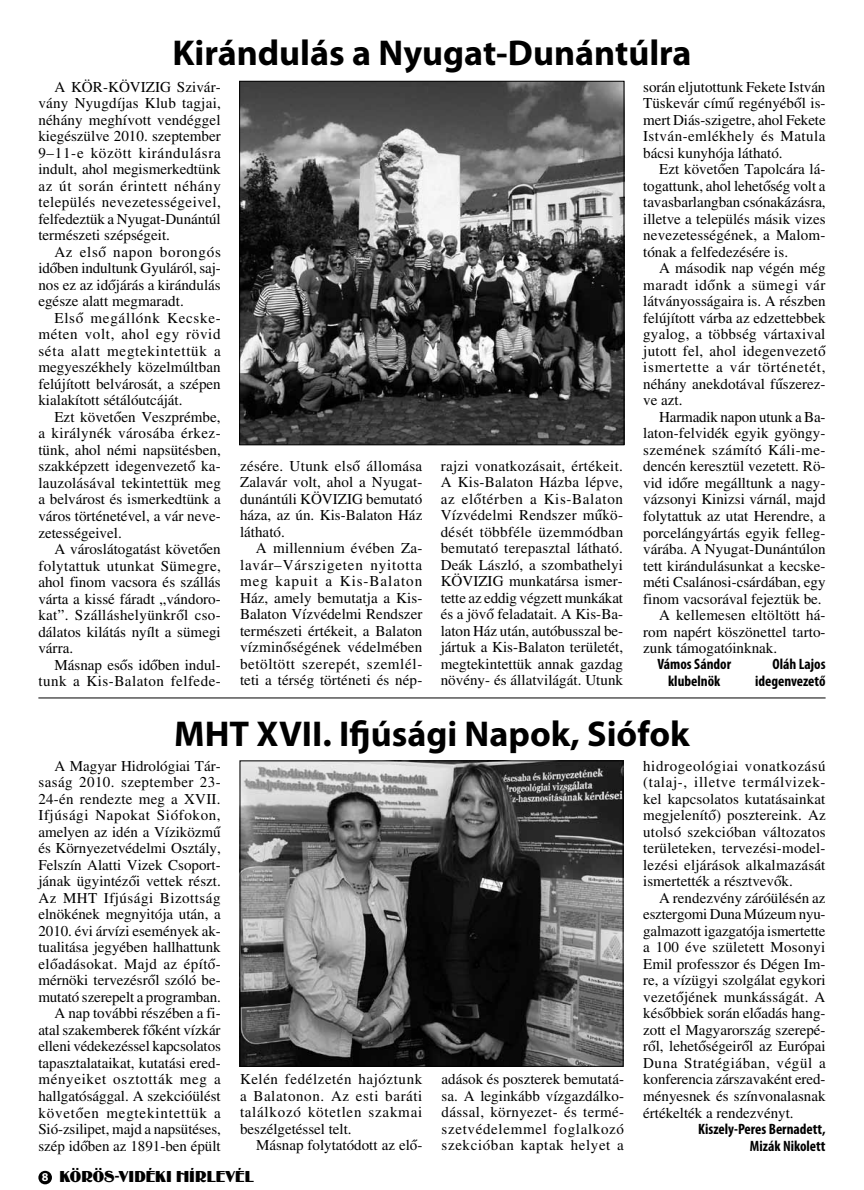
<style>
.page{position:relative;width:864px;height:1190px;background:#fff}
.page>*{position:absolute;margin:0;border:0;box-sizing:border-box;transform-origin:0 0}
.t1{font:700 36px "Myriad Pro";color:#000}
.t2{font:16.5px "Binner";letter-spacing:.005em;color:#000}
.t3{font:15.15px/16.5px "H Times";color:#000;text-align:justify}
.t4{font:15.15px "H Times";letter-spacing:.03em;color:#000}
.t5{font:15px/16.5px "H Times";color:#000;text-align:justify}
.t6{font:700 condensed 15px/16.5px "Myriad Pro";color:#000;text-align:right}
.s1{font-family:"Myriad Pro";font-weight:700;font-size:12px;color:#fff}
</style>
<div class="page">
<div style="left:38px;top:1170px;width:14px;height:14px;background:#000;border-radius:50%"></div>
<img style="left:241px;top:83px;width:381px;height:360px">
<div style="left:239px;top:81px;width:385px;height:364px;border:1px solid #000"></div>
<img style="left:241px;top:762px;width:380px;height:302px">
<div style="left:239px;top:760px;width:384px;height:306px;border:1px solid #000"></div>
<hr style="left:38px;top:697px;width:787px;height:1px;background:#000">
<h1 class="t1" style="left:172px;top:30px;width:520px">Kirándulás a Nyugat-Dunántúlra</h1>
<p class="t3" style="left:38px;top:79px;width:184px;text-indent:16px">A KÖR-KÖVIZIG Szivár&shy;vány Nyugdíjas Klub tagjai, néhány meghívott vendéggel kiegészülve 2010. szeptember 9–11-e között kirándulásra indult, ahol megismerkedtünk az út során érintett néhány település nevezetességeivel, felfedeztük a Nyugat-Dunántúl természeti szépségeit.</p>
<p class="t3" style="left:38px;top:244px;width:184px;text-indent:16px">Az első napon borongós időben indultunk Gyuláról, saj&shy;nos ez az időjárás a kirándulás egésze alatt megmaradt.</p>
<p class="t3" style="left:38px;top:310px;width:184px;text-indent:16px">Első megállónk Kecske&shy;méten volt, ahol egy rövid séta alatt megtekintettük a megyeszékhely közelmúltban felújított belvárosát, a szépen kialakított sétálóutcáját.</p>
<p class="t3" style="left:38px;top:409px;width:184px;text-indent:16px">Ezt követően Veszprémbe, a királynék városába érkez&shy;tünk, ahol némi napsütésben, szakképzett idegenvezető ka&shy;lauzolásával tekintettük meg a belvárost és ismerkedtünk a város történetével, a vár neve&shy;zetességeivel.</p>
<p class="t3" style="left:38px;top:541px;width:184px;text-indent:16px">A városlátogatást követően folytattuk utunkat Sümegre, ahol finom vacsora és szállás várta a kissé fáradt „vándoro&shy;kat”. Szálláshelyünkről cso&shy;dálatos kilátás nyílt a sümegi várra.</p>
<p class="t3" style="left:38px;top:657px;width:184px;text-align:right">Másnap esős időben indul&shy;tunk a Kis-Balaton felfede-</p>
<p class="t3" style="left:643px;top:79px;width:184px">során eljutottunk Fekete István Tüskevár című regényéből is&shy;mert Diás-szigetre, ahol Fekete István-emlékhely és Matula bácsi kunyhója látható.</p>
<p class="t3" style="left:643px;top:161px;width:184px;text-indent:16px">Ezt követően Tapolcára lá&shy;togattunk, ahol lehetőség volt a tavasbarlangban csónakázásra, illetve a település másik vizes nevezetességének, a Malom&shy;tónak a felfedezésére is.</p>
<p class="t3" style="left:643px;top:260px;width:184px;text-indent:16px">A második nap végén még maradt időnk a sümegi vár látványosságaira is. A részben felújított várba az edzettebbek gyalog, a többség vártaxival jutott fel, ahol idegenvezető ismertette a vár történetét, néhány anekdotával fűszerez&shy;ve azt.</p>
<p class="t3" style="left:659px;top:409px;width:168px">Harmadik napon utunk a Ba-</p>
<p class="t3" style="left:643px;top:425px;width:184px">laton-felvidék egyik gyöngy-</p>
<p class="t4" style="left:643px;top:441px;width:184px">szemének számító Káli-me-</p>
<p class="t3" style="left:643px;top:458px;width:184px">dencén keresztül vezetett. Rö-</p>
<p class="t3" style="left:643px;top:475px;width:184px">vid időre megálltunk a nagy-</p>
<p class="t3" style="left:643px;top:491px;width:184px">vázsonyi Kinizsi várnál, majd</p>
<p class="t3" style="left:643px;top:508px;width:184px">folytattuk az utat Herendre, a</p>
<p class="t3" style="left:643px;top:525px;width:184px">porcelángyártás egyik felleg-</p>
<p class="t3" style="left:643px;top:541px;width:184px">várába. A Nyugat-Dunántúlon</p>
<p class="t3" style="left:643px;top:558px;width:184px">tett kirándulásunkat a kecske-</p>
<p class="t3" style="left:643px;top:574px;width:184px">méti Csalánosi-csárdában, egy</p>
<p class="t3" style="left:643px;top:591px;width:180px">finom vacsorával fejeztük be.</p>
<p class="t3" style="left:659px;top:607px;width:168px">A kellemesen eltöltött há-</p>
<p class="t3" style="left:643px;top:624px;width:184px">rom napért köszönettel tarto-</p>
<p class="t3" style="left:643px;top:640px;width:135px">zunk támogatóinknak.</p>
<p class="t6" style="left:657px;top:655px;width:75px">Vámos Sándor</p>
<p class="t6" style="left:772px;top:655px;width:54px">Oláh Lajos</p>
<p class="t6" style="left:667px;top:672px;width:54px">klubelnök</p>
<p class="t6" style="left:754px;top:672px;width:72px">idegenvezető</p>
<h1 class="t1" style="left:174px;top:710px;width:516px">MHT XVII. Ifjúsági Napok, Siófok</h1>
<p class="t3" style="left:240px;top:458px;width:184px">zésére. Utunk első állomása Zalavár volt, ahol a Nyugat&shy;dunántúli KÖVIZIG bemutató háza, az ún. Kis-Balaton Ház látható.</p>
<p class="t3" style="left:240px;top:540px;width:184px;text-indent:16px">A millennium évében Za&shy;lavár–Várszigeten nyitotta meg kapuit a Kis-Balaton Ház, amely bemutatja a Kis-Balaton Vízvédelmi Rendszer természeti értékeit, a Balaton vízminőségének védelmében betöltött szerepét, szemlél&shy;teti a térség történeti és nép-</p>
<p class="t3" style="left:440px;top:458px;width:184px">rajzi vonatkozásait, értékeit.<br>A Kis-Balaton Házba lépve, az előtérben a Kis-Balaton Vízvédelmi Rendszer műkö&shy;dését többféle üzemmódban bemutató terepasztal látható.<br>Deák László, a szombathelyi KÖVIZIG munkatársa ismer&shy;tette az eddig végzett munkákat és a jövő feladatait. A Kis-Ba&shy;laton Ház után, autóbusszal be&shy;jártuk a Kis-Balaton területét, megtekintettük annak gazdag növény- és állatvilágát. Utunk</p>
<p class="t5" style="left:38px;top:758px;width:184px;text-align:right">A Magyar Hidrológiai Tár&shy;saság 2010. szeptember 23-<br>24-én rendezte meg a XVII.<br>Ifjúsági Napokat Siófokon, amelyen az idén a Víziközmű és Környezetvédelmi Osztály,<br>Felszín Alatti Vizek Csoport&shy;jának ügyintézői vettek részt.<br>Az MHT Ifjúsági Bizottság elnökének megnyitója után, a<br>2010. évi árvízi események ak&shy;tualitása jegyében hallhattunk előadásokat. Majd az építő&shy;mérnöki tervezésről szóló be&shy;mutató szerepelt a programban.<br>A nap további részében a fi&shy;atal szakemberek főként vízkár elleni védekezéssel kapcsolatos tapasztalataikat, kutatási ered&shy;ményeiket osztották meg a hallgatósággal. A szekcióülést követően megtekintettük a<br>Sió-zsilipet, majd a napsütéses, szép időben az 1891-ben épült</p>
<p class="t5" style="left:240px;top:1071px;width:184px">Kelén fedélzetén hajóztunk a Balatonon. Az esti baráti találkozó kötetlen szakmai beszélgetéssel telt.</p>
<p class="t5" style="left:256px;top:1137px;width:168px">Másnap folytatódott az elő-</p>
<p class="t2" style="left:42px;top:1166px;width:213px"><span class="s1">8</span> KÖRÖS-VIDÉKI HÍRLEVÉL</p>
<p class="t5" style="left:441px;top:1071px;width:184px">adások és poszterek bemutatá&shy;sa. A leginkább vízgazdálko&shy;dással, környezet- és termé&shy;szetvédelemmel foglalkozó szekcióban kaptak helyet a</p>
<p class="t5" style="left:643px;top:758px;width:184px">hidrogeológiai vonatkozású (talaj-, illetve termálvizek&shy;kel kapcsolatos kutatásainkat megjelenítő) posztereink. Az utolsó szekcióban változatos területeken, tervezési-model&shy;lezési eljárások alkalmazását ismertették a résztvevők.</p>
<p class="t5" style="left:643px;top:890px;width:184px;text-indent:16px">A rendezvény záróülésén az esztergomi Duna Múzeum nyu&shy;galmazott igazgatója ismertette a 100 éve született Mosonyi Emil professzor és Dégen Im&shy;re, a vízügyi szolgálat egykori vezetőjének munkásságát. A későbbiek során előadás hang&shy;zott el Magyarország szerepé&shy;ről, lehetőségeiről az Európai Duna Stratégiában, végül a konferencia zárszavaként ered&shy;ményesnek és színvonalasnak értékelték a rendezvényt.</p>
<p class="t6" style="left:698px;top:1120px;width:129px">Kiszely-Peres Bernadett,<br>Mizák Nikolett</p>
</div>
